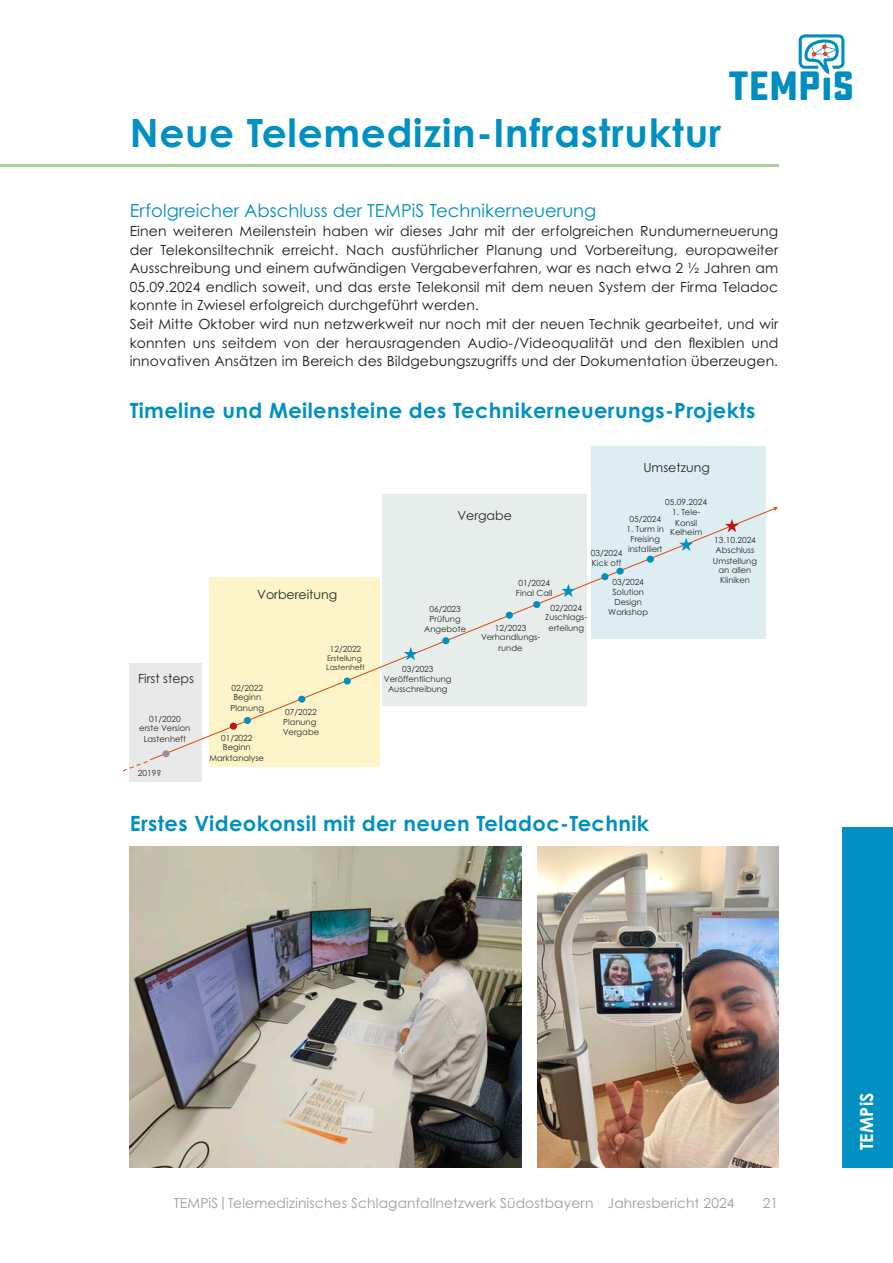
<style>
.page{position:relative;width:893px;height:1263px;background:#fff}
.page>*{position:absolute;margin:0;border:0;box-sizing:border-box;transform-origin:0 0}
.t1{font:700 40.8px "Sucrose";color:#008ec0}
.t2{font:700 39px "Century Gothic Std";letter-spacing:.02em;color:#0090c2}
.t3{font:700 21px "Century Gothic Std";letter-spacing:.02em;color:#0090c2}
.t4{font:18px "Century Gothic Std";color:#0090c2}
.t5{font:700 18px "Century Gothic Std";letter-spacing:.01em;color:#fff}
.t6{font:13.95px/18.6px "Century Gothic Std";letter-spacing:.01em;color:#1d1d1b}
.t7{font:13.8px "Century Gothic Std";letter-spacing:.01em;color:#9d9d9d}
.t8{font:12.6px "Century Gothic Std";color:#282828}
.t9{font:8.4px/9.8px "Century Gothic Std";color:#282828;text-align:center}
.t10{font:7.65px/9px "Century Gothic Std";color:#282828}
.s1{font-size:31.8px}
</style>
<div class="page">
<hr style="left:0;top:165px;width:778px;height:2px;background:#a9cca0">
<div style="left:591px;top:446px;width:175px;height:193px;background:#ddedf2"></div>
<div style="left:382px;top:494px;width:205px;height:212px;background:#e6edea"></div>
<div style="left:209px;top:577px;width:170px;height:190px;background:#fdf4ca"></div>
<div style="left:129px;top:663px;width:73px;height:118px;background:#e9e9e9"></div>
<svg style="left:150px;top:507px;width:628px;height:253px"></svg>
<div style="left:230px;top:723px;width:7px;height:7px;background:#c11313;border-radius:50%"></div>
<div style="left:244px;top:717px;width:7px;height:7px;background:#008fc1;border-radius:50%"></div>
<svg style="left:725px;top:519px;width:14px;height:13px"></svg>
<svg style="left:679px;top:538px;width:14px;height:13px"></svg>
<div style="left:298px;top:696px;width:7px;height:7px;background:#008fc1;border-radius:50%"></div>
<div style="left:344px;top:677px;width:7px;height:7px;background:#008fc1;border-radius:50%"></div>
<div style="left:442px;top:637px;width:7px;height:7px;background:#008fc1;border-radius:50%"></div>
<svg style="left:404px;top:647px;width:14px;height:13px"></svg>
<svg style="left:561px;top:584px;width:14px;height:13px"></svg>
<div style="left:506px;top:612px;width:7px;height:7px;background:#008fc1;border-radius:50%"></div>
<div style="left:533px;top:601px;width:7px;height:7px;background:#008fc1;border-radius:50%"></div>
<div style="left:162px;top:750px;width:8px;height:7px;background:#949494;border-radius:50%"></div>
<svg style="left:122px;top:761px;width:26px;height:11px"></svg>
<div style="left:601px;top:573px;width:7px;height:7px;background:#008fc1;border-radius:50%"></div>
<div style="left:647px;top:556px;width:7px;height:7px;background:#008fc1;border-radius:50%"></div>
<div style="left:616px;top:568px;width:8px;height:7px;background:#008fc1;border-radius:50%"></div>
<div style="left:843px;top:827px;width:50px;height:340px;background:#0090c2"></div>
<svg style="left:799px;top:34px;width:45px;height:40px"></svg>
<img style="left:130px;top:847px;width:391px;height:320px">
<img style="left:538px;top:847px;width:240px;height:320px">
<h1 class="t1" style="left:728px;top:62px;width:128px">TEMP<span class="s1">I</span>S</h1>
<h2 class="t2" style="left:130px;top:109px;width:593px">Neue Telemedizin-Infrastruktur</h2>
<p class="t4" style="left:130px;top:200px;width:468px">Erfolgreicher Abschluss der TEMPiS Technikerneuerung</p>
<p class="t6" style="left:130px;top:221px;width:650px">Einen weiteren Meilenstein haben wir dieses Jahr mit der erfolgreichen Rundumerneuerung der Telekonsiltechnik erreicht. Nach ausführlicher Planung und Vorbereitung, europaweiter Ausschreibung und einem aufwändigen Vergabeverfahren, war es nach etwa 2 ½ Jahren am 05.09.2024 endlich soweit, und das erste Telekonsil mit dem neuen System der Firma Teladoc konnte in Zwiesel erfolgreich durchgeführt werden.<br>Seit Mitte Oktober wird nun netzwerkweit nur noch mit der neuen Technik gearbeitet, und wir konnten uns seitdem von der herausragenden Audio-/Videoqualität und den flexiblen und innovativen Ansätzen im Bereich des Bildgebungszugriffs und der Dokumentation überzeugen.</p>
<h3 class="t3" style="left:130px;top:397px;width:627px">Timeline und Meilensteine des Technikerneuerungs-Projekts</h3>
<p class="t8" style="left:257px;top:587px;width:82px">Vorbereitung</p>
<p class="t8" style="left:138px;top:670px;width:57px">First steps</p>
<p class="t9" style="left:139px;top:713px;width:53px">01/2020 erste Version<br>Lastenheft</p>
<p class="t9" style="left:138px;top:768px;width:25px">2019?</p>
<p class="t9" style="left:232px;top:683px;width:33px;text-align:left">02/2022<br>Beginn</p>
<p class="t9" style="left:231px;top:703px;width:35px">Planung</p>
<p class="t9" style="left:210px;top:732px;width:56px;line-height:10.2px">01/2022<br>Beginn<br>Marktanalyse</p>
<p class="t9" style="left:330px;top:644px;width:33px">12/2022</p>
<p class="t10" style="left:326px;top:653px;width:40px">Erstellung<br>Lastenheft</p>
<p class="t9" style="left:283px;top:707px;width:38px;line-height:10.2px;text-align:left">07/2022<br>Planung<br>Vergabe</p>
<p class="t8" style="left:643px;top:459px;width:68px">Umsetzung</p>
<p class="t9" style="left:665px;top:497px;width:43px">05.09.2024</p>
<p class="t9" style="left:670px;top:507px;width:34px;line-height:10.2px">1. Tele-<br>Konsil<br>Kelheim</p>
<p class="t8" style="left:457px;top:507px;width:56px">Vergabe</p>
<p class="t9" style="left:630px;top:514px;width:33px">05/2024</p>
<p class="t9" style="left:626px;top:523px;width:39px;line-height:10.5px">1. Turm in<br>Freising</p>
<p class="t9" style="left:628px;top:544px;width:36px">installiert</p>
<p class="t9" style="left:714px;top:535px;width:43px;text-align:left">13.10.2024<br>Abschluss</p>
<p class="t9" style="left:713px;top:556px;width:46px">Umstellung an allen<br>Kliniken</p>
<p class="t9" style="left:591px;top:548px;width:33px;text-align:left">03/2024<br>Kick off</p>
<p class="t9" style="left:612px;top:577px;width:33px;text-align:left">03/2024<br>Solution</p>
<p class="t9" style="left:608px;top:597px;width:41px">Design<br>Workshop</p>
<p class="t9" style="left:516px;top:578px;width:38px">01/2024<br>Final Call</p>
<p class="t9" style="left:545px;top:603px;width:43px">02/2024<br>Zuschlags-</p>
<p class="t9" style="left:549px;top:623px;width:37px">erteilung</p>
<p class="t9" style="left:424px;top:603px;width:43px;line-height:10.2px">06/2023<br>Prüfung<br>Angebote</p>
<p class="t9" style="left:481px;top:623px;width:61px">12/2023<br>Verhandlungs-</p>
<p class="t9" style="left:499px;top:643px;width:25px">runde</p>
<p class="t9" style="left:384px;top:664px;width:69px">03/2023<br>Veröffentlichung<br>Ausschreibung</p>
<h3 class="t3" style="left:130px;top:811px;width:521px">Erstes Videokonsil mit der neuen Teladoc-Technik</h3>
<p class="t7" style="left:174px;top:1195px;width:562px">TEMPiS|Telemedizinisches Schlaganfallnetzwerk Südostbayern Jahresbericht 2024</p>
<p class="t7" style="left:763px;top:1195px;width:17px">21</p>
<p class="t5" style="left:855px;top:1150px;width:59px;rotate:-90deg">TEMPiS</p>
</div>
